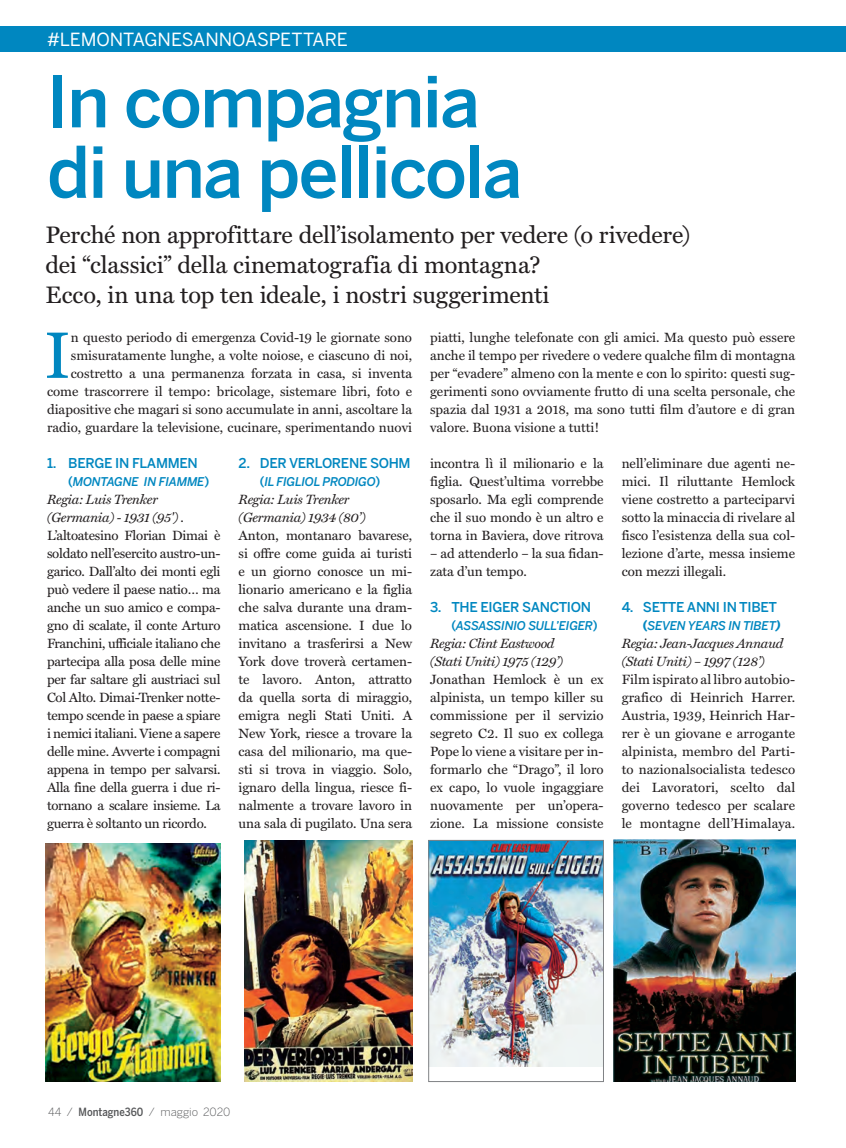
<style>
.page{position:relative;width:846px;height:1148px;background:#fff}
.page>*{position:absolute;margin:0;border:0;box-sizing:border-box;transform-origin:0 0}
.t1{font:500 70.5px/70.5px "Benton Sans";letter-spacing:-.025em;color:#0087c0}
.t2{font:66.15px "Miller Text";color:#0087c0}
.t3{font:24px/30px "Miller Text";letter-spacing:-.005em;color:#231f20}
.t4{font:18px "Benton Sans";letter-spacing:-.005em;color:#fff}
.t5{font:13.5px/18px "Miller Text";color:#231f20;text-align:justify}
.t6{font:italic 13.5px/18px "Miller Text";letter-spacing:-.025em;color:#231f20}
.t7{font:500 13.5px "Benton Sans";letter-spacing:-.025em;color:#0087c0}
.t8{font:italic 500 12px "Benton Sans";letter-spacing:-.025em;color:#0087c0}
.t9{font:300 11.25px "Benton Sans";color:#57585a}
.s1{font-style:normal}
.s2{font-weight:700;font-style:normal}
.s3{font-weight:700}
.s4{font-family:"Benton Sans Condensed";font-weight:500}
</style>
<div class="page">
<div style="left:0;top:27px;width:846px;height:25px;background:#0087c0"></div>
<img style="left:46px;top:844px;width:174px;height:238px">
<img style="left:244px;top:840px;width:168px;height:242px">
<img style="left:614px;top:839px;width:181px;height:243px">
<img style="left:430px;top:842px;width:171px;height:225px">
<div style="left:428px;top:840px;width:175px;height:242px;border:1px solid #808285"></div>
<h3 class="t4" style="left:47px;top:29px;width:302px">#LEMONTAGNESANNOASPETTARE</h3>
<h3 class="t4" style="left:47px;top:29px;width:418px">ANDAR P R MONTI, DALLE ALPI AGLI APPENNINI</h3>
<h3 class="t4" style="left:47px;top:29px;width:228px">MUNDUS SUBTERRANEUS</h3>
<h3 class="t4" style="left:47px;top:29px;width:243px">IMPARARE ALL'A IA APERTA</h3>
<h1 class="t1" style="left:47px;top:67px;width:477px">In compagnia di una pellicola</h1>
<h3 class="t3" style="left:46px;top:221px;width:646px">Perché non approfittare dell’isolamento per vedere (o rivedere) dei “classici” della cinematografia di montagna?<br>Ecco, in una top ten ideale, i nostri suggerimenti</h3>
<p class="t5" style="left:47px;top:329px;width:366px;text-align:right">n questo periodo di emergenza Covid-19 le giornate sono smisuratamente lunghe, a volte noiose, e ciascuno di noi, costretto a una permanenza forzata in casa, si inventa come trascorrere il tempo: bricolage, sistemare libri, foto e diapositive che magari si sono accumulate in anni, ascoltare la radio, guardare la televisione, cucinare, sperimentando nuovi</p>
<p class="t5" style="left:430px;top:329px;width:367px">piatti, lunghe telefonate con gli amici. Ma questo può essere anche il tempo per rivedere o vedere qualche film di montagna per “evadere” almeno con la mente e con lo spirito: questi sug&shy;gerimenti sono ovviamente frutto di una scelta personale, che spazia dal 1931 a 2018, ma sono tutti film d’autore e di gran valore. Buona visione a tutti!</p>
<h2 class="t2" style="left:44px;top:317px;width:29px">I</h2>
<p class="t7" style="left:47px;top:455px;width:152px">1. BERGE IN FLAMMEN</p>
<p class="t8" style="left:68px;top:474px;width:142px"><span class="s1">(</span>MONTAGNE IN FIAMME<span class="s1">)</span></p>
<p class="t6" style="left:47px;top:491px;width:138px">Regia: Luis Trenker (Germania) - 1931 (95') .</p>
<p class="t5" style="left:47px;top:527px;width:175px">L’altoatesino Florian Dimai è soldato nell’esercito austro-un&shy;garico. Dall’alto dei monti egli può vedere il paese natio… ma anche un suo amico e compa&shy;gno di scalate, il conte Arturo Franchini, ufficiale italiano che partecipa alla posa delle mine per far saltare gli austriaci sul Col Alto. Dimai-Trenker notte&shy;tempo scende in paese a spiare i nemici italiani. Viene a sapere delle mine. Avverte i compagni appena in tempo per salvarsi.<br>Alla fine della guerra i due ri&shy;tornano a scalare insieme. La guerra è soltanto un ricordo.</p>
<p class="t7" style="left:238px;top:455px;width:173px">2. DER VERLORENE SOHM</p>
<p class="t8" style="left:260px;top:474px;width:122px"><span class="s1">(</span>IL FIGLIOL PRODIGO<span class="s1">)</span></p>
<p class="t6" style="left:238px;top:491px;width:129px">Regia: Luis Trenker (Germania) 1934 (80’)</p>
<p class="t5" style="left:238px;top:527px;width:175px">Anton, montanaro bavarese, si offre come guida ai turisti e un giorno conosce un mi&shy;lionario americano e la figlia che salva durante una dram&shy;matica ascensione. I due lo invitano a trasferirsi a New York dove troverà certamen&shy;te lavoro. Anton, attratto da quella sorta di miraggio, emigra negli Stati Uniti. A New York, riesce a trovare la casa del milionario, ma que&shy;sti si trova in viaggio. Solo, ignaro della lingua, riesce fi&shy;nalmente a trovare lavoro in una sala di pugilato. Una sera</p>
<p class="t5" style="left:430px;top:454px;width:175px">incontra lì il milionario e la figlia. Quest’ultima vorrebbe sposarlo. Ma egli comprende che il suo mondo è un altro e torna in Baviera, dove ritrova</p>
<p class="t5" style="left:430px;top:544px;width:175px">– ad attenderlo – la sua fidan&shy;zata d’un tempo.</p>
<p class="t7" style="left:430px;top:599px;width:162px">3. THE EIGER SANCTION</p>
<p class="t8" style="left:451px;top:618px;width:148px"><span class="s1">(</span>ASSASSINIO SULL’EIGER<span class="s1">)</span></p>
<p class="t6" style="left:430px;top:635px;width:134px">Regia: Clint Eastwood (Stati Uniti) 1975 (129’)</p>
<p class="t5" style="left:430px;top:671px;width:175px">Jonathan Hemlock è un ex alpinista, un tempo killer su commissione per il servizio segreto C2. Il suo ex collega Pope lo viene a visitare per in&shy;formarlo che “Drago”, il loro ex capo, lo vuole ingaggiare nuovamente per un’opera&shy;zione. La missione consiste</p>
<p class="t5" style="left:621px;top:455px;width:175px">nell’eliminare due agenti ne&shy;mici. Il riluttante Hemlock viene costretto a parteciparvi sotto la minaccia di rivelare al fisco l’esistenza della sua col&shy;lezione d’arte, messa insieme con mezzi illegali.</p>
<p class="t7" style="left:621px;top:599px;width:157px">4. SETTE ANNI IN TIBET</p>
<p class="t8" style="left:643px;top:618px;width:139px"><span class="s2">(</span>SEVEN YEARS IN TIBET<span class="s3">)</span></p>
<p class="t6" style="left:621px;top:635px;width:163px">Regia: Jean-Jacques Annaud (Stati Uniti) – 1997 (128’)</p>
<p class="t5" style="left:621px;top:671px;width:175px">Film ispirato al libro autobio&shy;grafico di Heinrich Harrer.<br>Austria, 1939, Heinrich Har&shy;rer è un giovane e arrogante alpinista, membro del Parti&shy;to nazionalsocialista tedesco dei Lavoratori, scelto dal governo tedesco per scalare le montagne dell’Himalaya.</p>
<p class="t9" style="left:48px;top:1105px;width:184px">44 / <span class="s4">Montagne360</span> / maggio 2020</p>
</div>
